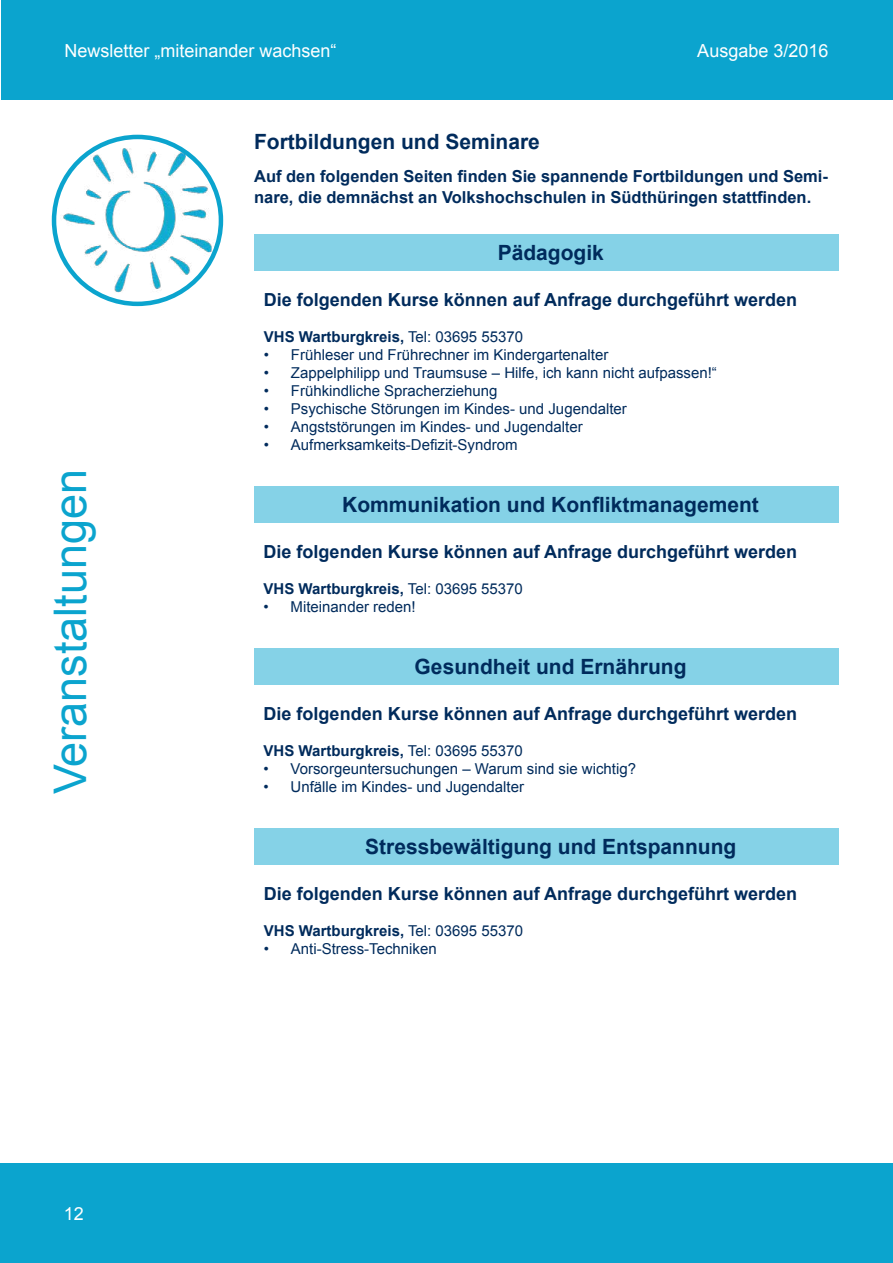
<style>
.page{position:relative;width:893px;height:1263px;background:#fff}
.page>*{position:absolute;margin:0;border:0;box-sizing:border-box;transform-origin:0 0}
.t1{font:45px "Arial";color:#0ba4ce}
.t2{font:700 21px "Arial";color:#002b5c}
.t3{font:700 18px "Arial";color:#002b5c}
.t4{font:18px "Arial";color:#fff}
.t5{font:700 16.5px/21px "Arial";color:#002b5c}
.t6{font:15px "Arial";color:#002b5c}
.t7{font:700 15px "Arial";color:#002b5c}
.s1{font-weight:400}
</style>
<div class="page">
<img style="left:54px;top:137px;width:167px;height:167px;border-radius:83px">
<div style="left:52px;top:135px;width:171px;height:171px;border:4px solid #0ba4ce;border-radius:50%"></div>
<div style="left:0;top:1164px;width:893px;height:99px;background:#0ba4ce"></div>
<div style="left:1px;top:1px;width:891px;height:99px;background:#0ba4ce"></div>
<div style="left:254px;top:234px;width:585px;height:36px;background:#85d2e7"></div>
<div style="left:254px;top:648px;width:585px;height:36px;background:#85d2e7"></div>
<div style="left:254px;top:828px;width:585px;height:36px;background:#85d2e7"></div>
<div style="left:254px;top:486px;width:585px;height:36px;background:#85d2e7"></div>
<p class="t4" style="left:65px;top:39px;width:274px">Newsletter „miteinander wachsen“</p>
<p class="t4" style="left:697px;top:39px;width:133px">Ausgabe 3/2016</p>
<h2 class="t2" style="left:254px;top:128px;width:287px">Fortbildungen und Seminare</h2>
<p class="t5" style="left:254px;top:166px;width:575px">Auf den folgenden Seiten finden Sie spannende Fortbildungen und Semi&shy;nare, die demnächst an Volkshochschulen in Südthüringen stattfinden.</p>
<h2 class="t2" style="left:498px;top:238px;width:108px">Pädagogik</h2>
<h1 class="t1" style="left:41px;top:794px;width:327px;rotate:-90deg">Veranstaltungen</h1>
<p class="t4" style="left:64px;top:1202px;width:22px">12</p>
<p class="t3" style="left:264px;top:288px;width:535px">Die folgenden Kurse können auf Anfrage durchgeführt werden</p>
<p class="t7" style="left:264px;top:327px;width:261px">VHS Wartburgkreis, <span class="s1">Tel: 03695 55370</span></p>
<p class="t6" style="left:264px;top:345px;width:346px">• Frühleser und Frührechner im Kindergartenalter</p>
<p class="t6" style="left:264px;top:363px;width:455px">• Zappelphilipp und Traumsuse – Hilfe, ich kann nicht aufpassen!“</p>
<p class="t6" style="left:264px;top:381px;width:235px">• Frühkindliche Spracherziehung</p>
<p class="t6" style="left:264px;top:399px;width:364px">• Psychische Störungen im Kindes- und Jugendalter</p>
<p class="t6" style="left:264px;top:417px;width:320px">• Angststörungen im Kindes- und Jugendalter</p>
<p class="t6" style="left:264px;top:435px;width:255px">• Aufmerksamkeits-Defizit-Syndrom</p>
<h2 class="t2" style="left:342px;top:490px;width:418px">Kommunikation und Konfliktmanagement</h2>
<p class="t3" style="left:264px;top:540px;width:535px">Die folgenden Kurse können auf Anfrage durchgeführt werden</p>
<p class="t7" style="left:264px;top:579px;width:261px">VHS Wartburgkreis, <span class="s1">Tel: 03695 55370</span></p>
<p class="t6" style="left:264px;top:597px;width:154px">• Miteinander reden!</p>
<h2 class="t2" style="left:415px;top:652px;width:273px">Gesundheit und Ernährung</h2>
<p class="t3" style="left:264px;top:702px;width:535px">Die folgenden Kurse können auf Anfrage durchgeführt werden</p>
<p class="t7" style="left:264px;top:741px;width:261px">VHS Wartburgkreis, <span class="s1">Tel: 03695 55370</span></p>
<p class="t6" style="left:264px;top:759px;width:374px">• Vorsorgeuntersuchungen – Warum sind sie wichtig?</p>
<p class="t6" style="left:264px;top:777px;width:262px">• Unfälle im Kindes- und Jugendalter</p>
<h2 class="t2" style="left:365px;top:832px;width:373px">Stressbewältigung und Entspannung</h2>
<p class="t3" style="left:264px;top:882px;width:535px">Die folgenden Kurse können auf Anfrage durchgeführt werden</p>
<p class="t7" style="left:264px;top:921px;width:261px">VHS Wartburgkreis, <span class="s1">Tel: 03695 55370</span></p>
<p class="t6" style="left:264px;top:939px;width:174px">• Anti-Stress-Techniken</p>
</div>
